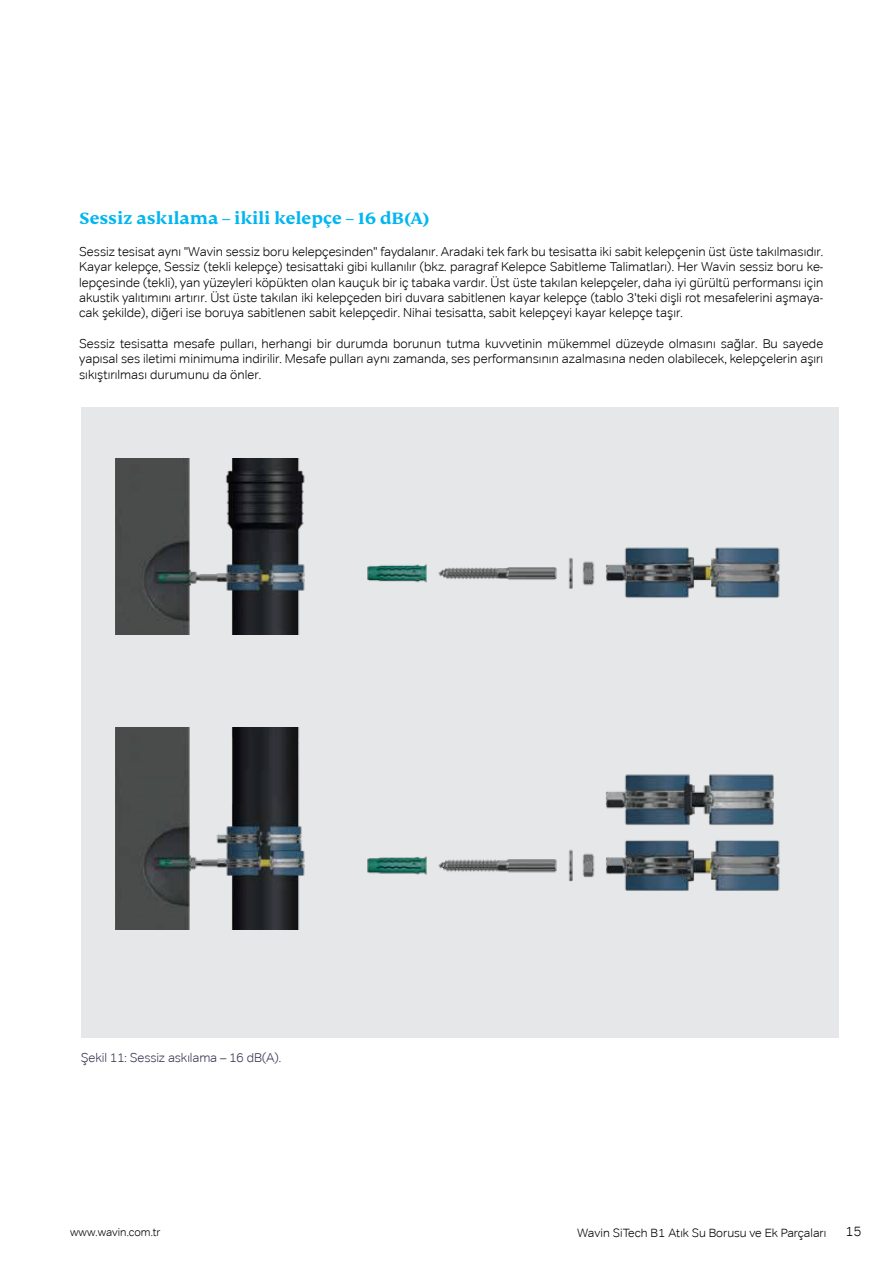
<style>
.page{position:relative;width:893px;height:1263px;background:#fff}
.page>*{position:absolute;margin:0;border:0;box-sizing:border-box;transform-origin:0 0}
.t1{font:700 18px "FS Kim Text";color:#00b6f1}
.t2{font:300 13.5px "Tondo Corp";color:#000}
.t3{font:300 12.75px/15.3px "Tondo Corp";color:#000;text-align:justify}
.t4{font:300 12.75px "Tondo Corp";letter-spacing:-.01em;color:#353750}
.t5{font:300 12px "Tondo Corp";color:#000}
.t6{font:300 11.25px "Tondo Corp";color:#000}
</style>
<div class="page">
<svg style="left:81px;top:407px;width:758px;height:630px;background:#c9cbcd"></svg>
<h1 class="t1" style="left:79px;top:208px;width:352px">Sessiz askılama – ikili kelepçe – 16 dB(A)</h1>
<p class="t3" style="left:79px;top:244px;width:746px">Sessiz tesisat aynı "Wavin sessiz boru kelepçesinden" faydalanır. Aradaki tek fark bu tesisatta iki sabit kelepçenin üst üste takılmasıdır.<br>Kayar kelepçe, Sessiz (tekli kelepçe) tesisattaki gibi kullanılır (bkz. paragraf Kelepce Sabitleme Talimatları). Her Wavin sessiz boru ke&shy;lepçesinde (tekli), yan yüzeyleri köpükten olan kauçuk bir iç tabaka vardır. Üst üste takılan kelepçeler, daha iyi gürültü performansı için akustik yalıtımını artırır. Üst üste takılan iki kelepçeden biri duvara sabitlenen kayar kelepçe (tablo 3'teki dişli rot mesafelerini aşmaya&shy;cak şekilde), diğeri ise boruya sabitlenen sabit kelepçedir. Nihai tesisatta, sabit kelepçeyi kayar kelepçe taşır.</p>
<p class="t3" style="left:79px;top:336px;width:746px">Sessiz tesisatta mesafe pulları, herhangi bir durumda borunun tutma kuvvetinin mükemmel düzeyde olmasını sağlar. Bu sayede yapısal ses iletimi minimuma indirilir. Mesafe pulları aynı zamanda, ses performansının azalmasına neden olabilecek, kelepçelerin aşırı sıkıştırılması durumunu da önler.</p>
<p class="t4" style="left:81px;top:1049px;width:202px">Şekil 11: Sessiz askılama – 16 dB(A).</p>
<p class="t6" style="left:70px;top:1225px;width:92px">www.wavin.com.tr</p>
<p class="t5" style="left:577px;top:1225px;width:251px">Wavin SiTech B1 Atık Su Borusu ve Ek Parçaları</p>
<p class="t2" style="left:845px;top:1223px;width:18px">15</p>
</div>
